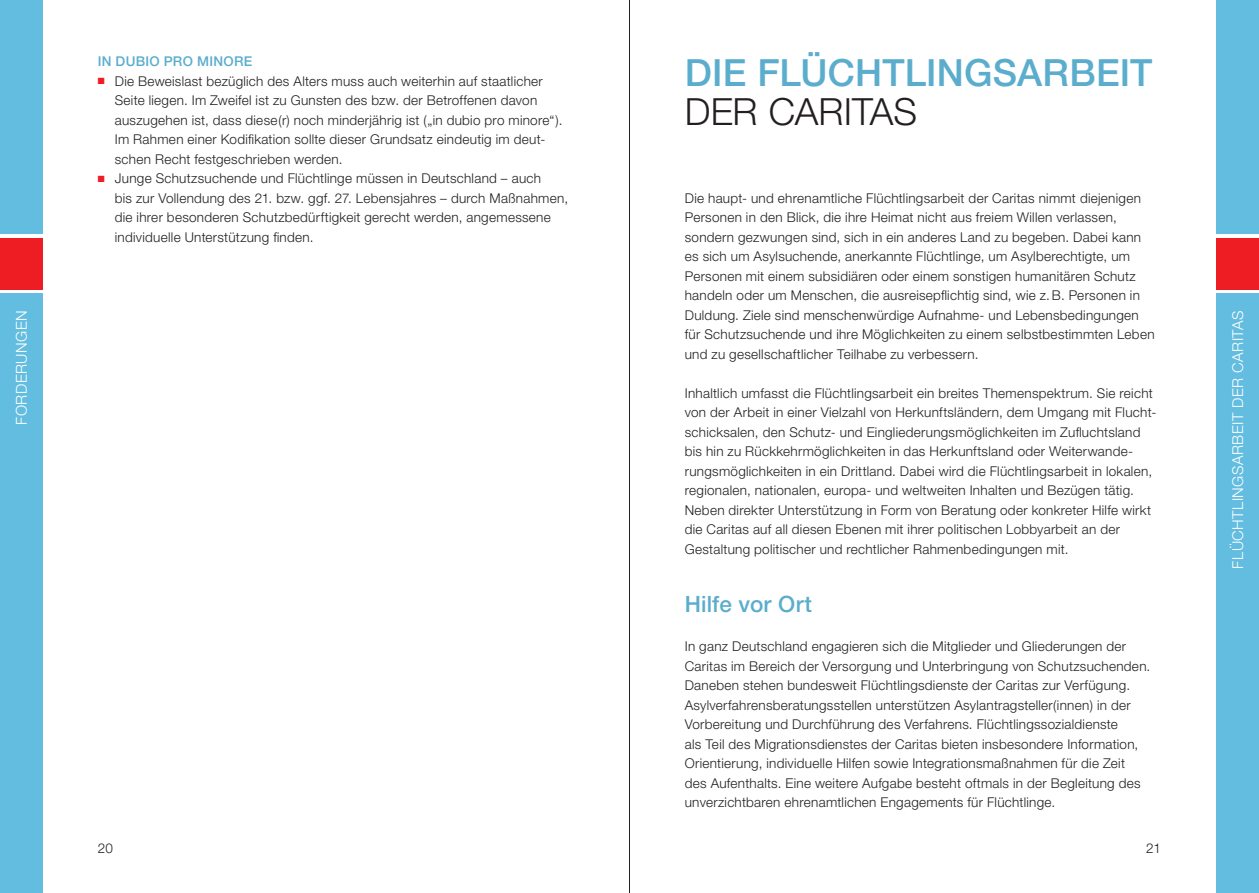
<style>
.page{position:relative;width:1259px;height:893px;background:#fff}
.page>*{position:absolute;margin:0;border:0;box-sizing:border-box;transform-origin:0 0}
.t1{font:500 37.5px "Helvetica Neue";letter-spacing:.005em;color:#5aadcd}
.t2{font:300 37.5px "Helvetica Neue";color:#231f20}
.t3{font:500 22.5px "Helvetica Neue";color:#5aadcd}
.t4{font:300 15px "Helvetica Neue";letter-spacing:.03em;color:#fff}
.t5{font:300 13.5px/19.5px "Helvetica Neue";letter-spacing:.02em;color:#231f20}
.t6{font:500 13.5px "Helvetica Neue";letter-spacing:.02em;color:#5aadcd}
.s1{color:#ee1d23}
</style>
<div class="page">
<div style="left:0;top:0;width:43px;height:234px;background:#62bde0"></div>
<div style="left:0;top:293px;width:43px;height:600px;background:#62bde0"></div>
<div style="left:0;top:238px;width:43px;height:51px;background:#ee1d23"></div>
<div style="left:1216px;top:0;width:43px;height:234px;background:#62bde0"></div>
<div style="left:1216px;top:293px;width:43px;height:600px;background:#62bde0"></div>
<div style="left:1216px;top:238px;width:43px;height:51px;background:#ee1d23"></div>
<hr style="left:629px;top:0;width:1px;height:893px;background:#231f20">
<h1 class="t1" style="left:685px;top:50px;width:469px">DI E FLÜCHTLINGSARBEIT</h1>
<h1 class="t2" style="left:685px;top:89px;width:24px">der</h1>
<h1 class="t2" style="left:769px;top:89px;width:126px">Cari tas</h1>
<p class="t6" style="left:98px;top:53px;width:156px">IN DUBIO PRO MI NORE</p>
<p class="t5" style="left:115px;top:71px;width:449px;text-indent:-17px"><span class="s1">■</span> Die Beweislast bezüglich des Alters muss auch weiterhin auf staatlicher Seite liegen. Im Zweifel ist zu Gunsten des bzw. der Betroffenen davon auszugehen ist, dass diese(r) noch minderjährig ist („in dubio pro minore“).<br>Im Rahmen einer Kodifikation sollte dieser Grundsatz eindeutig im deut&shy;schen Recht festgeschrieben werden.</p>
<p class="t5" style="left:115px;top:168px;width:455px;text-indent:-17px"><span class="s1">■</span> Junge Schutzsuchende und Flüchtlinge müssen in Deutschland – auch<br>bis zur Vollendung des 21. bzw. ggf. 27. Lebensjahres – durch Maßnahmen, die ihrer besonderen Schutzbedürftigkeit gerecht werden, angemessene individuelle Unterstützung finden.</p>
<p class="t5" style="left:685px;top:188px;width:471px">Die haupt- und ehrenamtliche Flüchtlingsarbeit der Caritas nimmt diejenigen Personen in den Blick, die ihre Heimat nicht aus freiem Willen verlassen, sondern gezwungen sind, sich in ein anderes Land zu begeben. Dabei kann es sich um Asylsuchende, anerkannte Flüchtlinge, um Asylberechtigte, um Personen mit einem subsidiären oder einem sonstigen humanitären Schutz handeln oder um Menschen, die ausreisepflichtig sind, wie z.B. Personen in Duldung. Ziele sind menschenwürdige Aufnahme- und Lebensbedingungen für Schutzsuchende und ihre Möglichkeiten zu einem selbstbestimmten Leben und zu gesellschaftlicher Teilhabe zu verbessern.</p>
<p class="t5" style="left:685px;top:383px;width:473px">Inhaltlich umfasst die Flüchtlingsarbeit ein breites Themenspektrum. Sie reicht von der Arbeit in einer Vielzahl von Herkunftsländern, dem Umgang mit Flucht&shy;schicksalen, den Schutz- und Eingliederungsmöglichkeiten im Zufluchtsland bis hin zu Rückkehrmöglichkeiten in das Herkunftsland oder Weiterwande&shy;rungsmöglichkeiten in ein Drittland. Dabei wird die Flüchtlingsarbeit in lokalen, regionalen, nationalen, europa- und weltweiten Inhalten und Bezügen tätig.<br>N eben direkter Unterstützung in Form von Beratung oder konkreter H ilfe wirkt die Caritas auf all diesen Ebenen mit ihrer politischen Lobbyarbeit an der Gestaltung politischer und rechtlicher Rahmenbedingungen mit.</p>
<h2 class="t3" style="left:685px;top:591px;width:129px">HILFE VOR ORT</h2>
<p class="t5" style="left:685px;top:636px;width:467px">In ganz Deutschland engagieren sich die Mitglieder und Gliederungen der Caritas im Bereich der Versorgung und Unterbringung von Schutzsuchenden.<br>Daneben stehen bundesweit Flüchtlingsdienste der Caritas zur Verfügung.<br>Asylverfahrensberatungsstellen unterstützen Asylantragsteller(innen) in der Vorbereitung und Durchführung des Verfahrens. Flüchtlingssozialdienste<br>als Teil des Migrationsdienstes der Caritas bieten insbesondere Information, Orientierung, individuelle H ilfen sowie Integrationsmaßnahmen für die Zeit<br>des Aufenthalts. Eine weitere Aufgabe besteht oftmals in der Begleitung des unverzichtbaren ehrenamtlichen Engagements für Flüchtlinge.</p>
<p class="t4" style="left:12px;top:425px;width:116px;rotate:-90deg">Forderungen</p>
<p class="t4" style="left:1228px;top:568px;width:259px;rotate:-90deg">Flüchtlingsarbeit der Caritas</p>
<p class="t5" style="left:98px;top:838px;width:17px">20</p>
<p class="t5" style="left:1146px;top:838px;width:17px">21</p>
</div>
